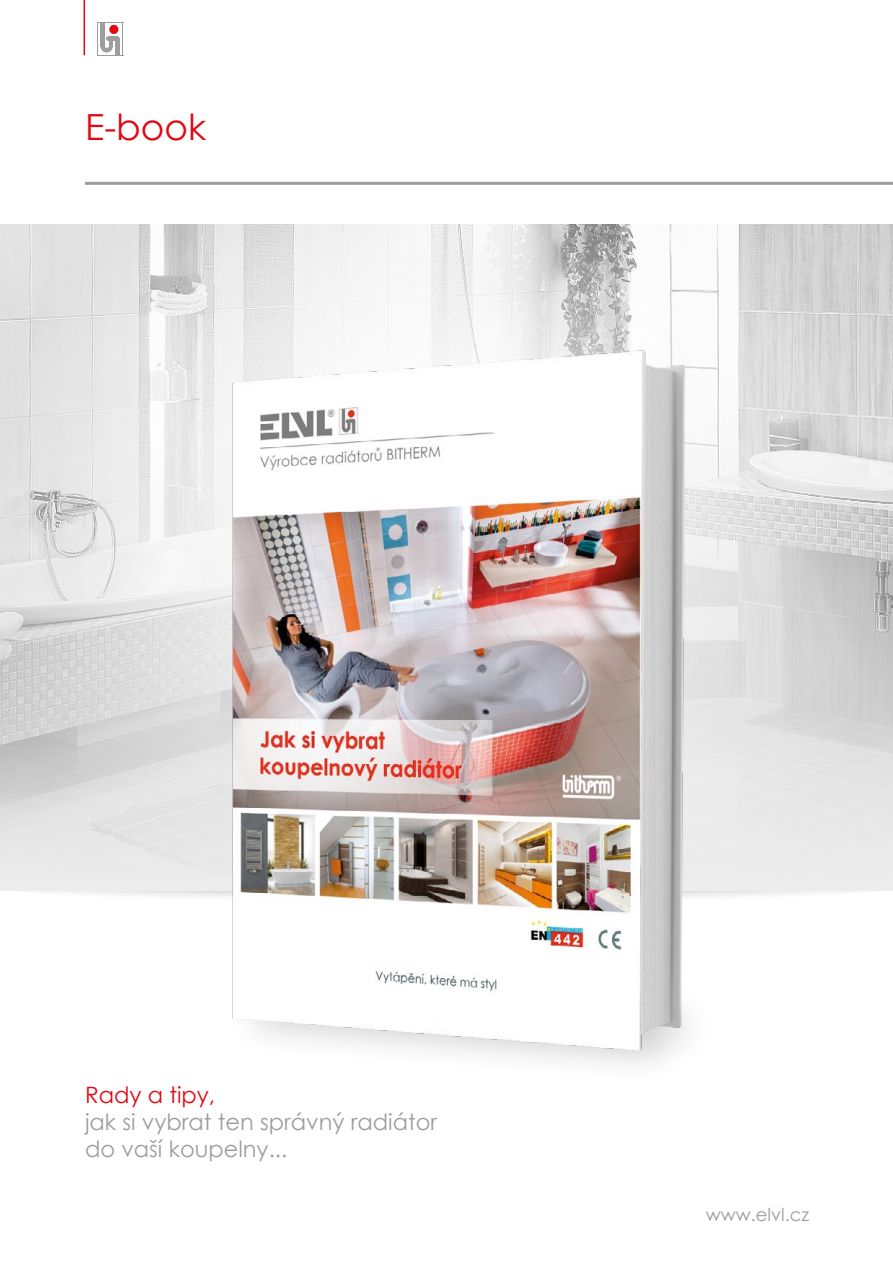
<style>
.page{position:relative;width:893px;height:1263px;background:#fff}
.page>*{position:absolute;margin:0;border:0;box-sizing:border-box;transform-origin:0 0}
.t1{font:36px "Century Gothic";color:#e30613}
.t2{font:22.5px/27px "Century Gothic";color:#9d9d9d}
.t3{font:22.5px "Century Gothic";color:#e30613}
.t4{font:18px "Century Gothic";color:#9d9d9d}
</style>
<div class="page">
<div style="left:0;top:849px;width:893px;height:55px;background:#000;opacity:.4"></div>
<img style="left:0;top:224px;width:893px;height:94px">
<svg style="left:0;top:318px;width:893px;height:572px;fill:#e4e4e3"></svg>
<hr style="left:97px;top:22px;width:1px;height:33px;background:#9d9d9d">
<svg style="left:98px;top:22px;width:25px;height:1px"></svg>
<hr style="left:123px;top:22px;width:1px;height:33px;background:#9d9d9d">
<hr style="left:101px;top:22px;width:4px;height:24px;background:#9d9d9d">
<svg style="left:97px;top:36px;width:26px;height:20px"></svg>
<div style="left:109px;top:25px;width:9px;height:9px;background:#e30613;border-radius:50%"></div>
<hr style="left:84px;top:0;width:1px;height:55px;background:#e30613">
<hr style="left:85px;top:182px;width:808px;height:3px;background:#9d9d9d">
<img style="left:220px;top:339px;width:479px;height:723px">
<h1 class="t1" style="left:85px;top:102px;width:123px">E-book</h1>
<p class="t3" style="left:85px;top:1079px;width:132px">Rady a tipy,</p>
<p class="t2" style="left:85px;top:1108px;width:354px">jak si vybrat ten správný radiátor do vaší koupelny...</p>
<p class="t4" style="left:706px;top:1202px;width:105px">www.elvl.cz</p>
</div>
